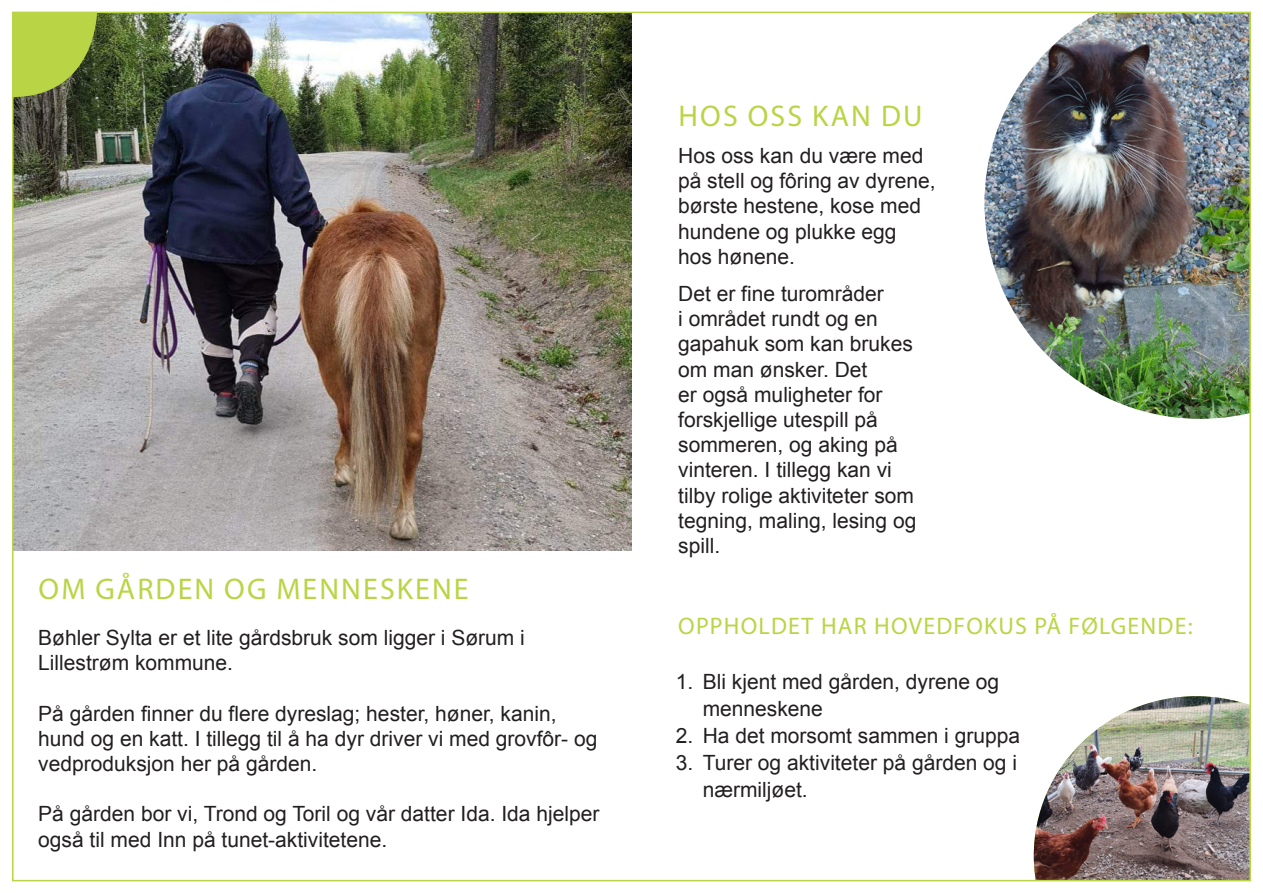
<style>
.page{position:relative;width:1263px;height:893px;background:#fff}
.page>*{position:absolute;margin:0;border:0;box-sizing:border-box;transform-origin:0 0}
.t1{font:30px "Myriad Pro";letter-spacing:.07em;color:#b9d545}
.t2{font:24px "Myriad Pro";letter-spacing:.05em;color:#b9d545}
.t3{font:21px/25.2px "Arial";color:#231f20}
</style>
<div class="page">
<img style="left:15px;top:15px;width:616px;height:536px">
<img style="left:984px;top:11px;width:264px;height:408px">
<img style="left:1034px;top:696px;width:214px;height:182px">
<div style="left:1050px;top:0;width:213px;height:12px;background:#fff"></div>
<svg style="left:15px;top:15px;width:82px;height:82px;background:#9eb540"></svg>
<p class="t1" style="left:39px;top:570px;width:432px">OM GÅRDEN OG MENNESKENE</p>
<p class="t3" style="left:38px;top:625px;width:488px">Bøhler Sylta er et lite gårdsbruk som ligger i Sørum i<br>Lillestrøm kommune.</p>
<p class="t3" style="left:38px;top:701px;width:561px">På gården finner du flere dyreslag; hester, høner, kanin, hund og en katt. I tillegg til å ha dyr driver vi med grovfôr- og vedproduksjon her på gården.</p>
<p class="t3" style="left:38px;top:801px;width:563px">På gården bor vi, Trond og Toril og vår datter Ida. Ida hjelper også til med Inn på tunet-aktivitetene.</p>
<p class="t1" style="left:678px;top:97px;width:245px">HOS OSS KAN DU</p>
<p class="t3" style="left:678px;top:143px;width:259px">Hos oss kan du være med på stell og fôring av dyrene, børste hestene, kose med hundene og plukke egg hos hønene.</p>
<p class="t3" style="left:678px;top:281px;width:240px">Det er fine turområder<br>i området rundt og en gapahuk som kan brukes om man ønsker. Det<br>er også muligheter for forskjellige utespill på sommeren, og aking på vinteren. I tillegg kan vi tilby rolige aktiviteter som tegning, maling, lesing og spill.</p>
<p class="t2" style="left:678px;top:611px;width:516px">OPPHOLDET HAR HOVEDFOKUS PÅ FØLGENDE:</p>
<p class="t3" style="left:703px;top:668px;width:298px;line-height:27px;text-indent:-27px">1. Bli kjent med gården, dyrene og menneskene</p>
<p class="t3" style="left:676px;top:723px;width:346px">2. Ha det morsomt sammen i gruppa</p>
<p class="t3" style="left:703px;top:749px;width:316px;line-height:27px;text-indent:-27px">3. Turer og aktiviteter på gården og i nærmiljøet.</p>
</div>
